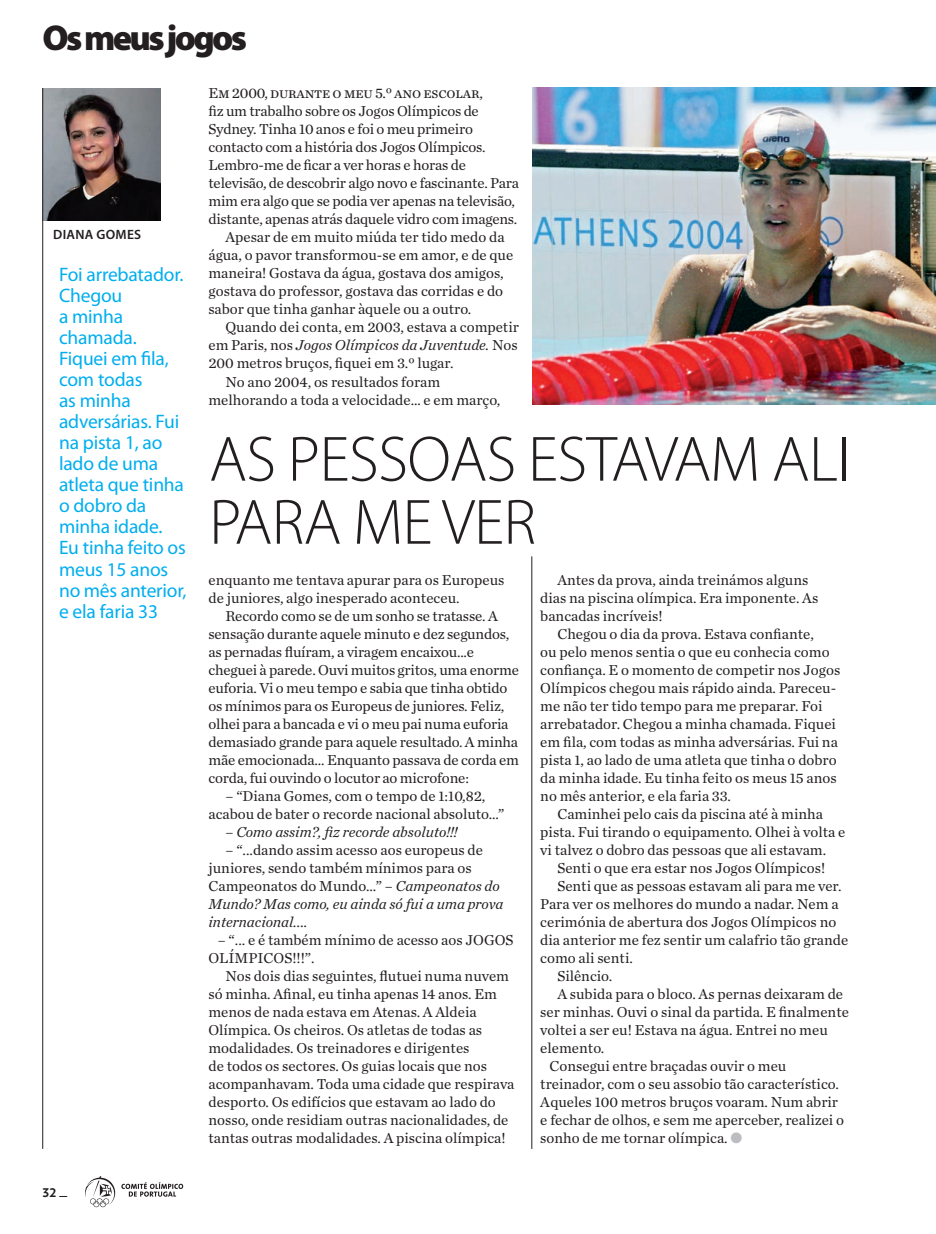
<style>
.page{position:relative;width:936px;height:1234px;background:#fff}
.page>*{position:absolute;margin:0;border:0;box-sizing:border-box;transform-origin:0 0}
.t1{font:300 64.5px "Myriad Pro";letter-spacing:-.01em;color:#231f20}
.t2{font:900 36px "Myriad Pro";letter-spacing:-.075em;color:#231f20}
._03_artigo_destaque{font:19.5px/21px "Myriad Pro";letter-spacing:-.01em;color:#00aeef}
._00_artigo_txt{font:15px/18px "Chronicle Text G1";color:#231f20}
._00_artigo_txt-2{font:italic 15px "Chronicle Text G1";color:#231f20}
.t3{font:700 15px "Verlag";color:#231f20}
._00_NOME{font:600 13.5px "Myriad Pro";letter-spacing:.02em;color:#231f20}
.s1{font-style:italic}
.s2{font-style:normal}
.s3{color:#bcbdc0}
</style>
<div class="page">
<img style="left:532px;top:87px;width:403px;height:317px">
<hr style="left:531px;top:556px;width:1px;height:592px;background:#231f20">
<img style="left:43px;top:88px;width:117px;height:133px">
<hr style="left:42px;top:0;width:1px;height:1148px;background:#231f20">
<svg style="left:85px;top:1176px;width:30px;height:30px"></svg>
<svg style="left:121px;top:1182px;width:62px;height:14px"></svg>
<div style="left:0;top:0;width:298px;height:87px;background:#fff"></div>
<p class="t2" style="left:43px;top:14px;width:206px">Os meus jogos</p>
<p class="_00_NOME" style="left:53px;top:225px;width:89px">DIANA GOMES</p>
<p class="_03_artigo_destaque" style="left:59px;top:264px;width:129px">Foi arrebatador.<br>Chegou<br>a minha chamada.<br>Fiquei em fila, com todas<br>as minha adversárias. Fui na pista 1, ao lado de uma atleta que tinha o dobro da minha idade.<br>Eu tinha feito os meus 15 anos no mês anterior, e ela faria 33</p>
<p class="t3" style="left:43px;top:1179px;width:26px">32 _</p>
<p class="_00_artigo_txt" style="left:208px;top:83px;width:312px">Em 2000, durante o meu 5.º ano escolar,<br>fiz um trabalho sobre os Jogos Olímpicos de Sydney. Tinha 10 anos e foi o meu primeiro contacto com a história dos Jogos Olímpicos.<br>Lembro-me de ficar a ver horas e horas de televisão, de descobrir algo novo e fascinante. Para mim era algo que se podia ver apenas na televisão, distante, apenas atrás daquele vidro com imagens.</p>
<p class="_00_artigo_txt" style="left:208px;top:227px;width:306px;text-indent:17px">Apesar de em muito miúda ter tido medo da água, o pavor transformou-se em amor, e de que maneira! Gostava da água, gostava dos amigos, gostava do professor, gostava das corridas e do sabor que tinha ganhar àquele ou a outro.</p>
<p class="_00_artigo_txt" style="left:208px;top:317px;width:312px;text-align:justify;text-indent:17px">Quando dei conta, em 2003, estava a competir em Paris, nos <span class="s1">Jogos Olímpicos da Juventude.</span> Nos 200 metros bruços, fiquei em 3.º lugar.</p>
<p class="_00_artigo_txt" style="left:208px;top:371px;width:293px;text-indent:17px">No ano 2004, os resultados foram melhorando a toda a velocidade… e em março,</p>
<p class="t1" style="left:209px;top:420px;width:643px">AS PESSOAS ESTAVAM ALI</p>
<p class="t1" style="left:209px;top:483px;width:328px">PARA ME VER</p>
<p class="_00_artigo_txt" style="left:208px;top:569px;width:297px">enquanto me tentava apurar para os Europeus de juniores, algo inesperado aconteceu.</p>
<p class="_00_artigo_txt" style="left:208px;top:605px;width:312px;text-indent:17px">Recordo como se de um sonho se tratasse. A sensação durante aquele minuto e dez segundos, as pernadas fluíram, a viragem encaixou...e cheguei à parede. Ouvi muitos gritos, uma enorme euforia. Vi o meu tempo e sabia que tinha obtido os mínimos para os Europeus de juniores. Feliz, olhei para a bancada e vi o meu pai numa euforia demasiado grande para aquele resultado. A minha mãe emocionada… Enquanto passava de corda em corda, fui ouvindo o locutor ao microfone:</p>
<p class="_00_artigo_txt" style="left:208px;top:785px;width:297px;text-align:center">– “Diana Gomes, com o tempo de 1:10,82, acabou de bater o recorde nacional absoluto…”</p>
<p class="_00_artigo_txt-2" style="left:225px;top:820px;width:233px"><span class="s2">–</span> Como assim?, fiz recorde absoluto!!!</p>
<p class="_00_artigo_txt" style="left:208px;top:839px;width:296px;text-indent:17px">– “...dando assim acesso aos europeus de juniores, sendo também mínimos para os Campeonatos do Mundo...” – <span class="s1">Campeonatos do Mundo? Mas como, eu ainda só fui a uma prova internacional....</span></p>
<p class="_00_artigo_txt" style="left:208px;top:929px;width:306px;text-indent:9px">– “... e é também mínimo de acesso aos JOGOS<br>OLÍMPICOS!!!”.</p>
<p class="_00_artigo_txt" style="left:208px;top:965px;width:307px;text-indent:17px">Nos dois dias seguintes, flutuei numa nuvem só minha. Afinal, eu tinha apenas 14 anos. Em menos de nada estava em Atenas. A Aldeia Olímpica. Os cheiros. Os atletas de todas as modalidades. Os treinadores e dirigentes<br>de todos os sectores. Os guias locais que nos acompanhavam. Toda uma cidade que respirava desporto. Os edifícios que estavam ao lado do nosso, onde residiam outras nacionalidades, de tantas outras modalidades. A piscina olímpica!</p>
<p class="_00_artigo_txt" style="left:540px;top:569px;width:279px;text-indent:17px">Antes da prova, ainda treinámos alguns dias na piscina olímpica. Era imponente. As bancadas incríveis!</p>
<p class="_00_artigo_txt" style="left:540px;top:623px;width:301px;text-indent:17px">Chegou o dia da prova. Estava confiante,<br>ou pelo menos sentia o que eu conhecia como confiança. E o momento de competir nos Jogos Olímpicos chegou mais rápido ainda. Pareceu&shy;me não ter tido tempo para me preparar. Foi arrebatador. Chegou a minha chamada. Fiquei em fila, com todas as minha adversárias. Fui na pista 1, ao lado de uma atleta que tinha o dobro da minha idade. Eu tinha feito os meus 15 anos no mês anterior, e ela faria 33.</p>
<p class="_00_artigo_txt" style="left:540px;top:803px;width:306px;text-indent:17px">Caminhei pelo cais da piscina até à minha pista. Fui tirando o equipamento. Olhei à volta e vi talvez o dobro das pessoas que ali estavam.</p>
<p class="_00_artigo_txt" style="left:557px;top:857px;width:269px">Senti o que era estar nos Jogos Olímpicos!</p>
<p class="_00_artigo_txt" style="left:540px;top:875px;width:309px;text-indent:17px">Senti que as pessoas estavam ali para me ver.<br>Para ver os melhores do mundo a nadar. Nem a cerimónia de abertura dos Jogos Olímpicos no dia anterior me fez sentir um calafrio tão grande como ali senti.</p>
<p class="_00_artigo_txt" style="left:557px;top:965px;width:56px">Silêncio.</p>
<p class="_00_artigo_txt" style="left:540px;top:983px;width:310px;text-indent:17px">A subida para o bloco. As pernas deixaram de ser minhas. Ouvi o sinal da partida. E finalmente voltei a ser eu! Estava na água. Entrei no meu elemento.</p>
<p class="_00_artigo_txt" style="left:540px;top:1055px;width:305px;text-indent:9px">Consegui entre braçadas ouvir o meu treinador, com o seu assobio tão característico.<br>Aqueles 100 metros bruços voaram. Num abrir e fechar de olhos, e sem me aperceber, realizei o sonho de me tornar olímpica. <span class="s3">●</span></p>
</div>
